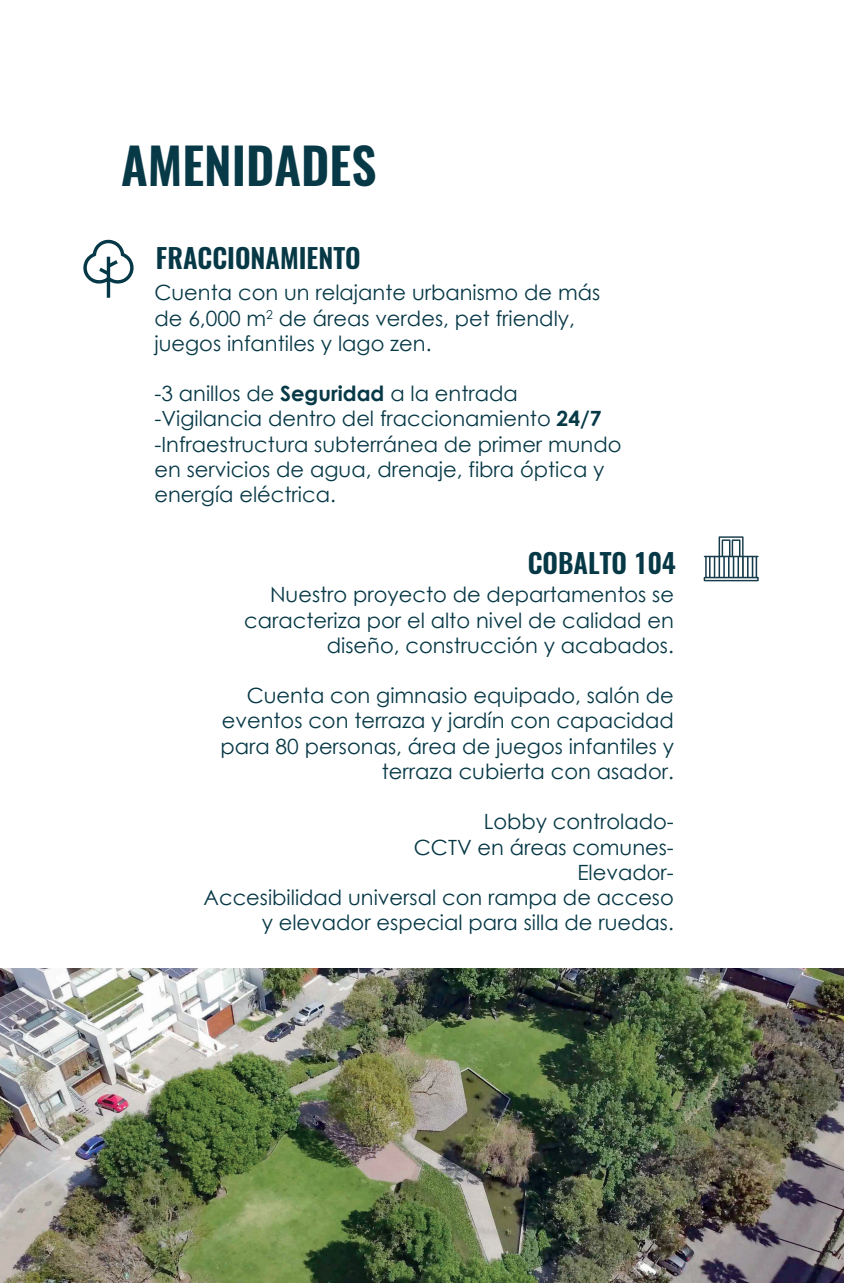
<style>
.page{position:relative;width:844px;height:1283px;background:#fff}
.page>*{position:absolute;margin:0;border:0;box-sizing:border-box;transform-origin:0 0}
.t1{font:600 49.8px "Oswald";color:#073947}
.t2{font:600 27px "Oswald";color:#063846}
.t3{font:21px/25.2px "Century Gothic";color:#063846;text-align:right}
.t4{font:21px/25.2px "Century Gothic";color:#073947}
.s1{color:#063846}
.s2{font-weight:700}
</style>
<div class="page">
<img style="left:0;top:968px;width:844px;height:314px">
<svg style="left:83px;top:239px;width:51px;height:59px"></svg>
<svg style="left:703px;top:536px;width:55px;height:45px"></svg>
<h1 class="t1" style="left:121px;top:131px;width:257px">AMENIDADES</h1>
<p class="t2" style="left:156px;top:239px;width:206px">FRACCIONAMIENTO</p>
<p class="t4" style="left:154px;top:280px;width:447px"><span class="s1">C</span>uenta con un relajante urbanismo de más de 6,000 m<sup>2</sup> de áreas verdes, pet friendly, juegos infantiles y lago zen.</p>
<p class="t4" style="left:154px;top:381px;width:468px">-3 anillos de <span class="s2">Seguridad</span> a la entrada -Vigilancia dentro del fraccionamiento <span class="s2">24/7 </span>-Infraestructura subterránea de primer mundo en servicios de agua, drenaje, fibra óptica y energía eléctrica.</p>
<p class="t2" style="left:528px;top:544px;width:150px">COBALTO 104</p>
<p class="t3" style="left:244px;top:582px;width:431px">Nuestro proyecto de departamentos se caracteriza por el alto nivel de calidad en diseño, construcción y acabados.</p>
<p class="t3" style="left:220px;top:682px;width:455px">Cuenta con gimnasio equipado, salón de eventos con terraza y jardín con capacidad para 80 personas, área de juegos infantiles y terraza cubierta con asador.</p>
<p class="t3" style="left:204px;top:808px;width:472px">Lobby controlado-<br>CCTV en áreas comunes-<br>Elevador-<br>Accesibilidad universal con rampa de acceso y elevador especial para silla de ruedas.</p>
</div>
